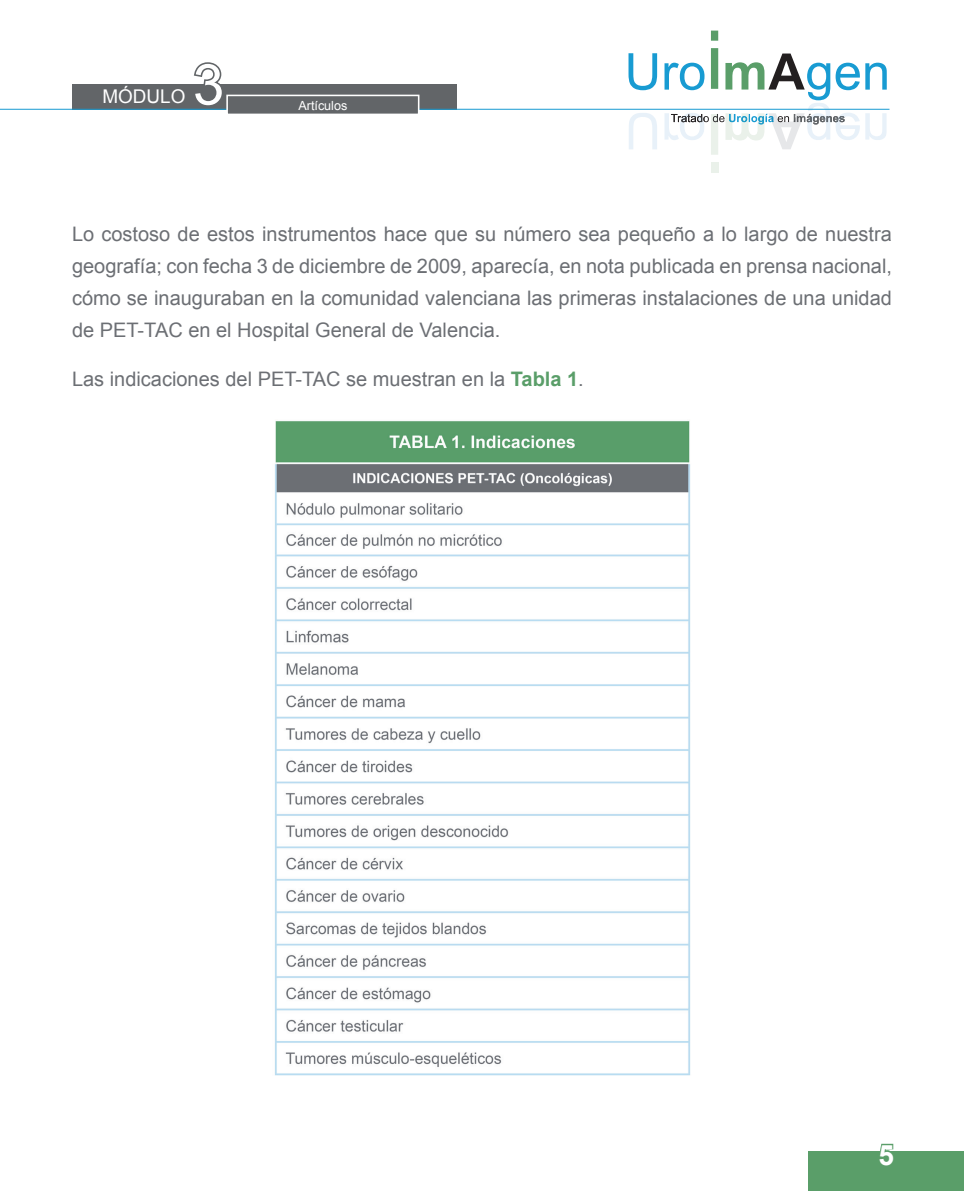
<style>
.page{position:relative;width:964px;height:1191px;background:#fff}
.page>*{position:absolute;margin:0;border:0;box-sizing:border-box;transform-origin:0 0}
.t1{font:56.6px "Arial";color:#fff}
.t2{font:700 28px "Arial";color:#fff}
.t3{font:20px/32px "Arial";color:#6c6f74;text-align:justify}
.t4{font:18.8px "Arial";color:#fff}
.t5{font:12.6px "Arial";color:#fff}
.s1{font-weight:700;color:#5a9e69}
</style>
<div class="page">
<div style="left:72px;top:84px;width:384px;height:26px;background:#626568"></div>
<svg style="left:194px;top:62px;width:28px;height:22px"></svg>
<div style="left:711px;top:162px;width:7px;height:10px;background:#eaf1ea"></div>
<hr style="left:0;top:109px;width:889px;height:1px;background:#189bd2">
<div style="left:227px;top:95px;width:192px;height:19px;background:#626568"></div>
<div style="left:226px;top:95px;width:193px;height:20px;border:2px solid #fff"></div>
<div style="left:809px;top:1151px;width:155px;height:40px;background:#5a9e69"></div>
<svg style="left:880px;top:1143px;width:14px;height:8px"></svg>
<img style="left:275px;top:421px;width:416px;height:655px">
<svg style="left:628px;top:31px;width:259px;height:124px"></svg>
<p class="t4" style="left:102px;top:86px;width:84px">MÓDULO</p>
<h1 class="t1" style="left:193px;top:53px;width:33px">3</h1>
<p class="t5" style="left:298px;top:98px;width:51px">Artículos</p>
<p class="t3" style="left:72px;top:218px;width:821px">Lo costoso de estos instrumentos hace que su número sea pequeño a lo largo de nuestra geografía; con fecha 3 de diciembre de 2009, aparecía, en nota publicada en prensa nacional, cómo se inauguraban en la comunidad valenciana las primeras instalaciones de una unidad de PET-TAC en el Hospital General de Valencia.</p>
<p class="t3" style="left:72px;top:363px;width:513px">Las indicaciones del PET-TAC se muestran en la <span class="s1">Tabla 1</span>.</p>
<h2 class="t2" style="left:878px;top:1139px;width:17px">5</h2>
</div>
